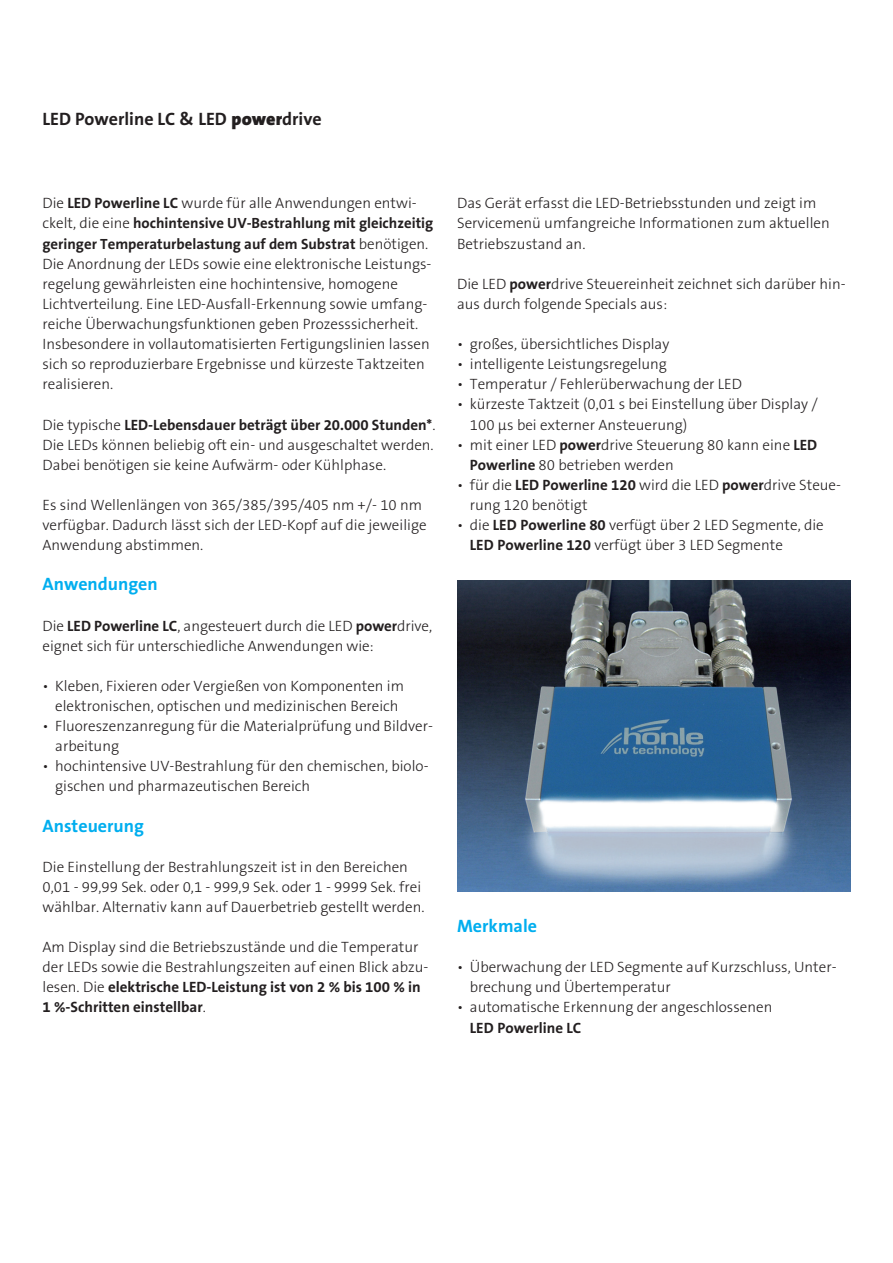
<style>
.page{position:relative;width:893px;height:1263px;background:#fff}
.page>*{position:absolute;margin:0;border:0;box-sizing:border-box;transform-origin:0 0}
.t1{font:700 18px "The Sans B7";color:#00aeef}
.t2{font:700 18px "The Sans B7";color:#231f20}
.t3{font:300 15px/20.1px "The Sans B3";color:#231f20}
.t4{font:700 15px/20.1px "The Sans B7";color:#231f20}
.t5{font:700 14.85px/20.1px "The Sans B7";color:#231f20}
.s1{font-family:"The Sans B9";font-weight:900}
.s2{font-family:"The Sans B7";font-weight:700}
.s3{font-family:"The Sans B3";font-weight:300;font-size:15px}
.s4{font-family:"The Sans B3";font-weight:300}
</style>
<div class="page">
<img style="left:457px;top:581px;width:393px;height:310px">
<p class="t2" style="left:43px;top:109px;width:281px">LED Powerline LC &amp; LED <span class="s1">power</span>drive</p>
<p class="t3" style="left:43px;top:194px;width:376px">Die <span class="s2">LED Powerline LC</span> wurde für alle Anwendungen entwi-</p>
<p class="t5" style="left:43px;top:214px;width:392px"><span class="s3">ckelt, die</span> <span class="s4">eine</span> hochintensive UV-Bestrahlung mit gleichzeitig geringer Temperaturbelastung auf dem Substrat <span class="s3">benötigen.</span></p>
<p class="t3" style="left:43px;top:254px;width:390px">Die Anordnung der LEDs sowie eine elektronische Leistungs&shy;regelung gewährleisten eine hochintensive, homogene Lichtverteilung. Eine LED-Ausfall-Erkennung sowie umfang&shy;reiche Überwachungsfunktionen geben Prozesssicherheit.<br>Insbesondere in vollautomatisierten Fertigungslinien lassen sich so reproduzierbare Ergebnisse und kürzeste Taktzeiten realisieren.</p>
<p class="t4" style="left:43px;top:415px;width:394px"><span class="s4">Die typische</span> LED-Lebensdauer beträgt über 20.000 Stunden*<span class="s4">.</span></p>
<p class="t3" style="left:43px;top:435px;width:393px">Die LEDs können beliebig oft ein- und ausgeschaltet werden.<br>Dabei benötigen sie keine Aufwärm- oder Kühlphase.</p>
<p class="t3" style="left:43px;top:495px;width:386px">Es sind Wellenlängen von 365/385/395/405 nm +/- 10 nm verfügbar. Dadurch lässt sich der LED-Kopf auf die jeweilige<br>Anwendung abstimmen.</p>
<p class="t1" style="left:43px;top:575px;width:117px">Anwendungen</p>
<p class="t3" style="left:43px;top:616px;width:391px">Die <span class="s2">LED Powerline LC</span>, angesteuert durch die LED <span class="s2">power</span>drive, eignet sich für unterschiedliche Anwendungen wie:</p>
<p class="t3" style="left:43px;top:676px;width:363px;text-align:center">• Kleben, Fixieren oder Vergießen von Komponenten im elektronischen, optischen und medizinischen Bereich</p>
<p class="t3" style="left:55px;top:716px;width:379px;text-indent:-13px">• Fluoreszenzanregung für die Materialprüfung und Bildver&shy;arbeitung</p>
<p class="t3" style="left:55px;top:757px;width:375px;text-indent:-13px">• hochintensive UV-Bestrahlung für den chemischen, biolo&shy;gischen und pharmazeutischen Bereich</p>
<p class="t1" style="left:43px;top:816px;width:103px">Ansteuerung</p>
<p class="t3" style="left:43px;top:857px;width:384px">Die Einstellung der Bestrahlungszeit ist in den Bereichen<br>0,01 - 99,99 Sek. oder 0,1 - 999,9 Sek. oder 1 - 9999 Sek. frei wählbar. Alternativ kann auf Dauerbetrieb gestellt werden.</p>
<p class="t3" style="left:43px;top:938px;width:387px">Am Display sind die Betriebszustände und die Temperatur der LEDs sowie die Bestrahlungszeiten auf einen Blick abzu-</p>
<p class="t4" style="left:43px;top:978px;width:380px"><span class="s4">lesen. Die</span> elektrische LED-Leistung ist von 2 % bis 100 % in<br>1 %-Schritten einstellbar<span class="s4">.</span></p>
<p class="t3" style="left:457px;top:194px;width:374px">Das Gerät erfasst die LED-Betriebsstunden und zeigt im<br>Servicemenü umfangreiche Informationen zum aktuellen<br>Betriebszustand an.</p>
<p class="t3" style="left:457px;top:274px;width:390px">Die LED <span class="s2">power</span>drive Steuereinheit zeichnet sich darüber hin&shy;aus durch folgende Specials aus:</p>
<p class="t3" style="left:457px;top:335px;width:214px">• großes, übersichtliches Display</p>
<p class="t3" style="left:457px;top:355px;width:211px">• intelligente Leistungsregelung</p>
<p class="t3" style="left:457px;top:375px;width:286px">• Temperatur / Fehlerüberwachung der LED</p>
<p class="t3" style="left:470px;top:395px;width:349px;text-indent:-13px">• kürzeste Taktzeit (0,01 s bei Einstellung über Display /<br>100 µs bei externer Ansteuerung)</p>
<p class="t3" style="left:470px;top:435px;width:349px;text-indent:-13px">• mit einer LED <span class="s2">power</span>drive Steuerung 80 kann eine <span class="s2">LED<br>Powerline</span> 80 betrieben werden</p>
<p class="t3" style="left:470px;top:475px;width:373px;text-indent:-13px">• für die <span class="s2">LED Powerline 120</span> wird die LED <span class="s2">power</span>drive Steue&shy;rung 120 benötigt</p>
<p class="t3" style="left:470px;top:515px;width:355px;text-indent:-13px">• die <span class="s2">LED Powerline 80</span> verfügt über 2 LED Segmente, die<br><span class="s2">LED Powerline 120</span> verfügt über 3 LED Segmente</p>
<p class="t1" style="left:457px;top:916px;width:81px">Merkmale</p>
<p class="t3" style="left:470px;top:958px;width:368px;text-indent:-13px">• Überwachung der LED Segmente auf Kurzschluss, Unter&shy;brechung und Übertemperatur</p>
<p class="t3" style="left:457px;top:998px;width:317px">• automatische Erkennung der angeschlossenen</p>
<p class="t4" style="left:470px;top:1018px;width:113px">LED Powerline LC</p>
</div>
